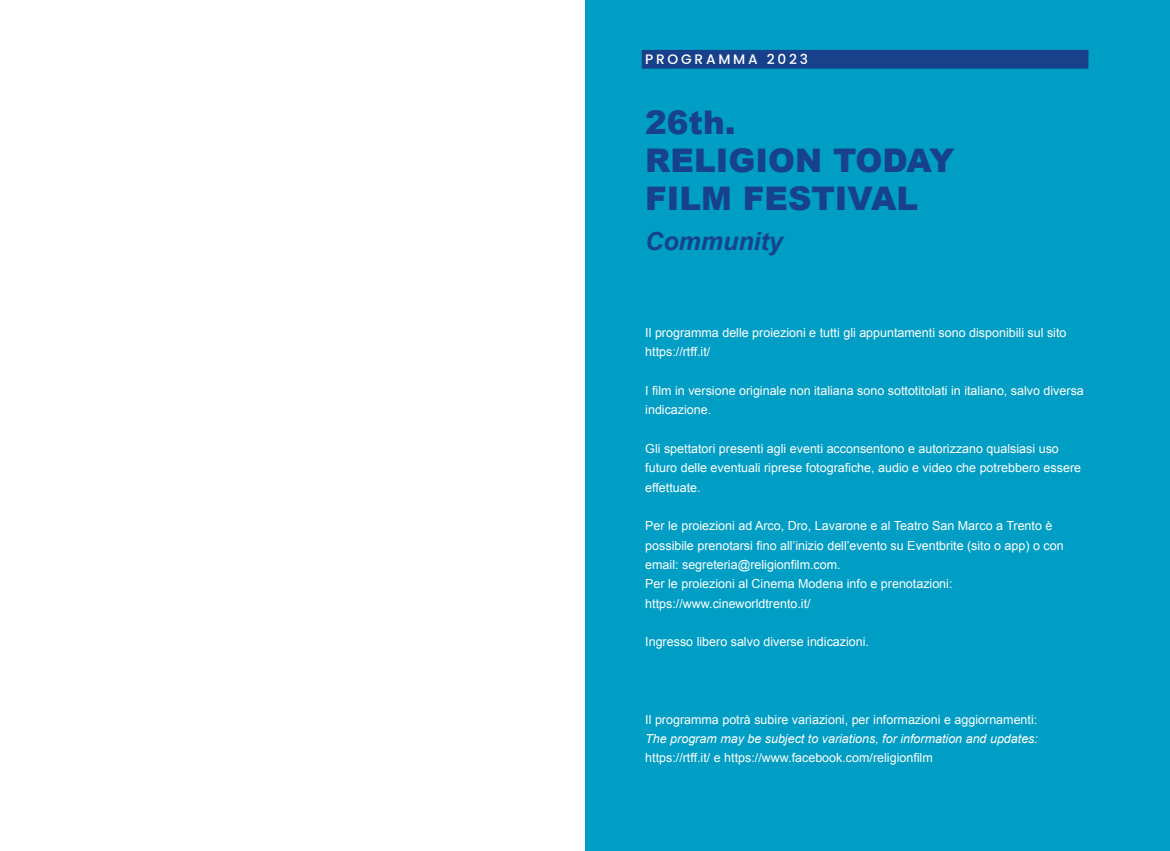
<style>
.page{position:relative;width:1170px;height:851px;background:#fff}
.page>*{position:absolute;margin:0;border:0;box-sizing:border-box;transform-origin:0 0}
.t1{font:900 32.5px/37.9px "Arial";color:#17428b}
.t2{font:italic 700 25px "Arial";color:#17428b}
.t3{font:500 13.75px "Poppins";letter-spacing:.2em;color:#fff}
.t4{font:12.5px/19.2px "Arial";color:#fff}
.t5{font:italic 12.5px "Arial";color:#fff}
</style>
<div class="page">
<div style="left:585px;top:0;width:584px;height:850px;background:#009dc5"></div>
<div style="left:641px;top:50px;width:447px;height:19px;background:#17428b"></div>
<p class="t3" style="left:645px;top:51px;width:164px">PROGRAMMA 2023</p>
<h1 class="t1" style="left:645px;top:102px;width:310px">26th.<br>RELIGION TODAY<br>FILM FESTIVAL</h1>
<h2 class="t2" style="left:645px;top:225px;width:139px">Community</h2>
<p class="t4" style="left:645px;top:323px;width:422px">Il programma delle proiezioni e tutti gli appuntamenti sono disponibili sul sito https://rtff.it/</p>
<p class="t4" style="left:645px;top:381px;width:440px">I film in versione originale non italiana sono sottotitolati in italiano, salvo diversa indicazione.</p>
<p class="t4" style="left:645px;top:439px;width:437px">Gli spettatori presenti agli eventi acconsentono e autorizzano qualsiasi uso futuro delle eventuali riprese fotografiche, audio e video che potrebbero essere effettuate.</p>
<p class="t4" style="left:645px;top:516px;width:420px">Per le proiezioni ad Arco, Dro, Lavarone e al Teatro San Marco a Trento è possibile prenotarsi fino all’inizio dell’evento su Eventbrite (sito o app) o con email: segreteria@religionfilm.com.<br>Per le proiezioni al Cinema Modena info e prenotazioni: https://www.cineworldtrento.it/</p>
<p class="t4" style="left:645px;top:632px;width:225px">Ingresso libero salvo diverse indicazioni.</p>
<p class="t4" style="left:645px;top:709px;width:393px">Il programma potrà subire variazioni, per informazioni e aggiornamenti:</p>
<p class="t5" style="left:645px;top:730px;width:394px">The program may be subject to variations, for information and updates:</p>
<p class="t4" style="left:645px;top:748px;width:289px">https://rtff.it/ e https://www.facebook.com/religionfilm</p>
</div>
